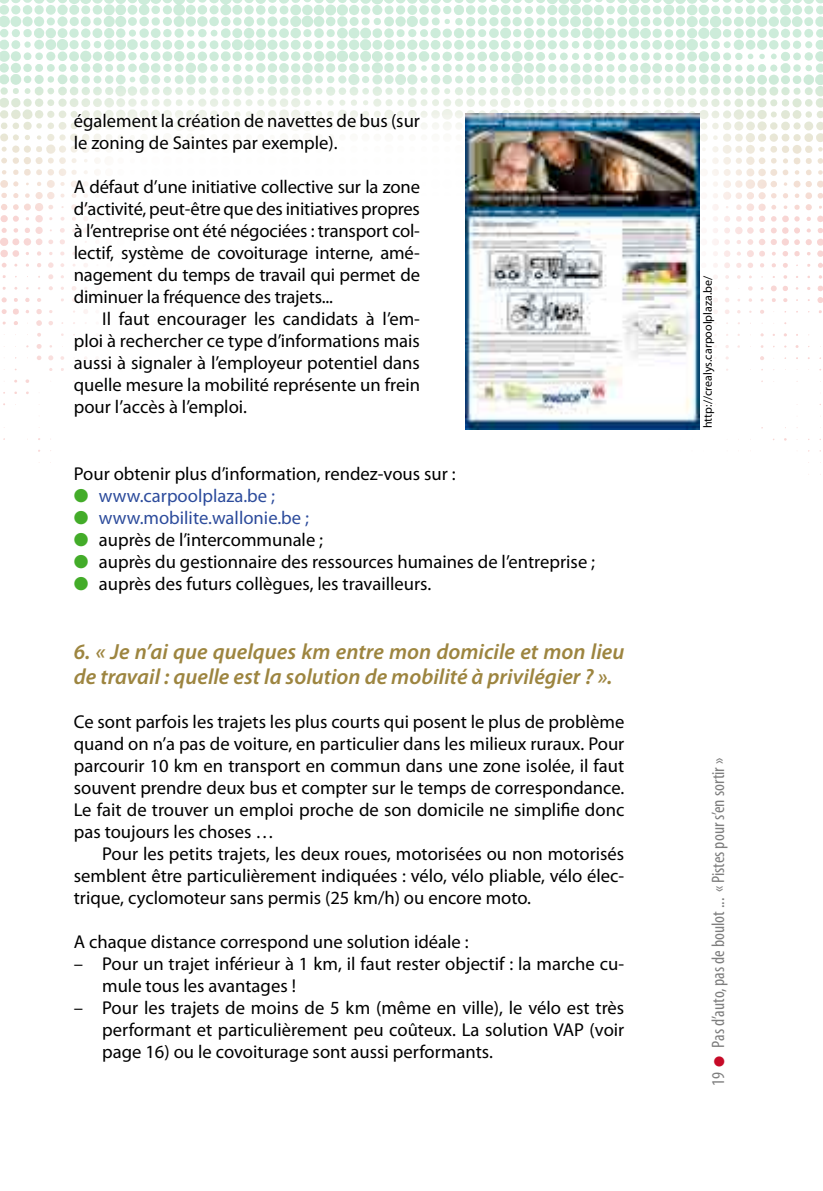
<style>
.page{position:relative;width:823px;height:1191px;background:#fff}
.page>*{position:absolute;margin:0;border:0;box-sizing:border-box;transform-origin:0 0}
.txt_courant{font:italic 600 22px/25.4px "Myriad Pro";color:#9d8540}
.txt_courant-2{font:18.6px/22px "Myriad Pro";color:#000;text-align:justify}
.txt_courant-3{font:18.6px "Myriad Pro";color:#2d4c9c}
.t1{font:condensed 18px "Myriad Pro";color:#7d7d7d}
.txt_courant-4{font:12px "Myriad Pro";color:#000}
.s1{color:#43ac29}
.s2{color:#c60a27}
</style>
<div class="page">
<svg style="left:817px;top:286px;width:5px;height:17px"></svg>
<svg style="left:819px;top:275px;width:3px;height:4px"></svg>
<svg style="left:818px;top:263px;width:4px;height:5px"></svg>
<svg style="left:795px;top:251px;width:4px;height:5px"></svg>
<svg style="left:805px;top:239px;width:17px;height:18px"></svg>
<svg style="left:795px;top:239px;width:4px;height:6px"></svg>
<svg style="left:795px;top:181px;width:27px;height:52px"></svg>
<svg style="left:792px;top:0;width:30px;height:175px"></svg>
<svg style="left:103px;top:0;width:50px;height:46px"></svg>
<svg style="left:334px;top:0;width:75px;height:46px"></svg>
<svg style="left:153px;top:0;width:181px;height:46px"></svg>
<svg style="left:582px;top:0;width:209px;height:46px"></svg>
<svg style="left:409px;top:0;width:172px;height:46px"></svg>
<svg style="left:4px;top:46px;width:791px;height:417px"></svg>
<div style="left:74px;top:111px;width:652px;height:450px;background:#fff;border-radius:40px"></div>
<svg style="left:0;top:0;width:103px;height:268px"></svg>
<img style="left:465px;top:113px;width:233px;height:317px">
<p class="txt_courant-2" style="left:74px;top:110px;width:347px">également la création de navettes de bus (sur le zoning de Saintes par exemple).</p>
<p class="txt_courant-2" style="left:74px;top:176px;width:347px">A défaut d’une initiative collective sur la zone d’activité, peut-être que des initiatives propres à l’entreprise ont été négociées : transport col&shy;lectif, système de covoiturage interne, amé&shy;nagement du temps de travail qui permet de diminuer la fréquence des trajets...</p>
<p class="txt_courant-2" style="left:74px;top:308px;width:347px;text-indent:28px">Il faut encourager les candidats à l’em&shy;ploi à rechercher ce type d’informations mais aussi à signaler à l’employeur potentiel dans quelle mesure la mobilité représente un frein pour l’accès à l’emploi.</p>
<p class="txt_courant-2" style="left:74px;top:462px;width:383px">Pour obtenir plus d’information, rendez-vous sur :</p>
<p class="txt_courant-3" style="left:74px;top:484px;width:202px"><span class="s1">●</span> www.carpoolplaza.be ;</p>
<p class="txt_courant-3" style="left:74px;top:506px;width:236px"><span class="s1">●</span> www.mobilite.wallonie.be ;</p>
<p class="txt_courant-2" style="left:74px;top:528px;width:251px"><span class="s1">●</span> auprès de l’intercommunale ;</p>
<p class="txt_courant-2" style="left:74px;top:550px;width:522px"><span class="s1">●</span> auprès du gestionnaire des ressources humaines de l’entreprise ;</p>
<p class="txt_courant-2" style="left:74px;top:572px;width:359px"><span class="s1">●</span> auprès des futurs collègues, les travailleurs.</p>
<p class="txt_courant" style="left:74px;top:638px;width:551px">6. « Je n’ai que quelques km entre mon domicile et mon lieu de travail : quelle est la solution de mobilité à privilégier ? ».</p>
<p class="txt_courant-2" style="left:74px;top:710px;width:551px">Ce sont parfois les trajets les plus courts qui posent le plus de problème quand on n’a pas de voiture, en particulier dans les milieux ruraux. Pour parcourir 10 km en transport en commun dans une zone isolée, il faut souvent prendre deux bus et compter sur le temps de correspondance.<br>Le fait de trouver un emploi proche de son domicile ne simplifie donc pas toujours les choses …</p>
<p class="txt_courant-2" style="left:74px;top:842px;width:551px;text-indent:28px">Pour les petits trajets, les deux roues, motorisées ou non motorisés semblent être particulièrement indiquées : vélo, vélo pliable, vélo élec&shy;trique, cyclomoteur sans permis (25 km/h) ou encore moto.</p>
<p class="txt_courant-2" style="left:74px;top:930px;width:396px">A chaque distance correspond une solution idéale :</p>
<p class="txt_courant-2" style="left:102px;top:952px;width:523px;text-indent:-28px">– Pour un trajet inférieur à 1 km, il faut rester objectif : la marche cu&shy;mule tous les avantages !</p>
<p class="txt_courant-2" style="left:102px;top:996px;width:523px;text-indent:-28px">– Pour les trajets de moins de 5 km (même en ville), le vélo est très performant et particulièrement peu coûteux. La solution VAP (voir page 16) ou le covoiturage sont aussi performants.</p>
<p class="txt_courant-4" style="left:699px;top:428px;width:154px;rotate:-90deg">http://crealys.carpoolplaza.be/</p>
<p class="t1" style="left:706px;top:1086px;width:330px;rotate:-90deg">19 <span class="s2">●</span> Pas d’auto, pas de boulot ... « Pistes pour s’en sortir »</p>
</div>
